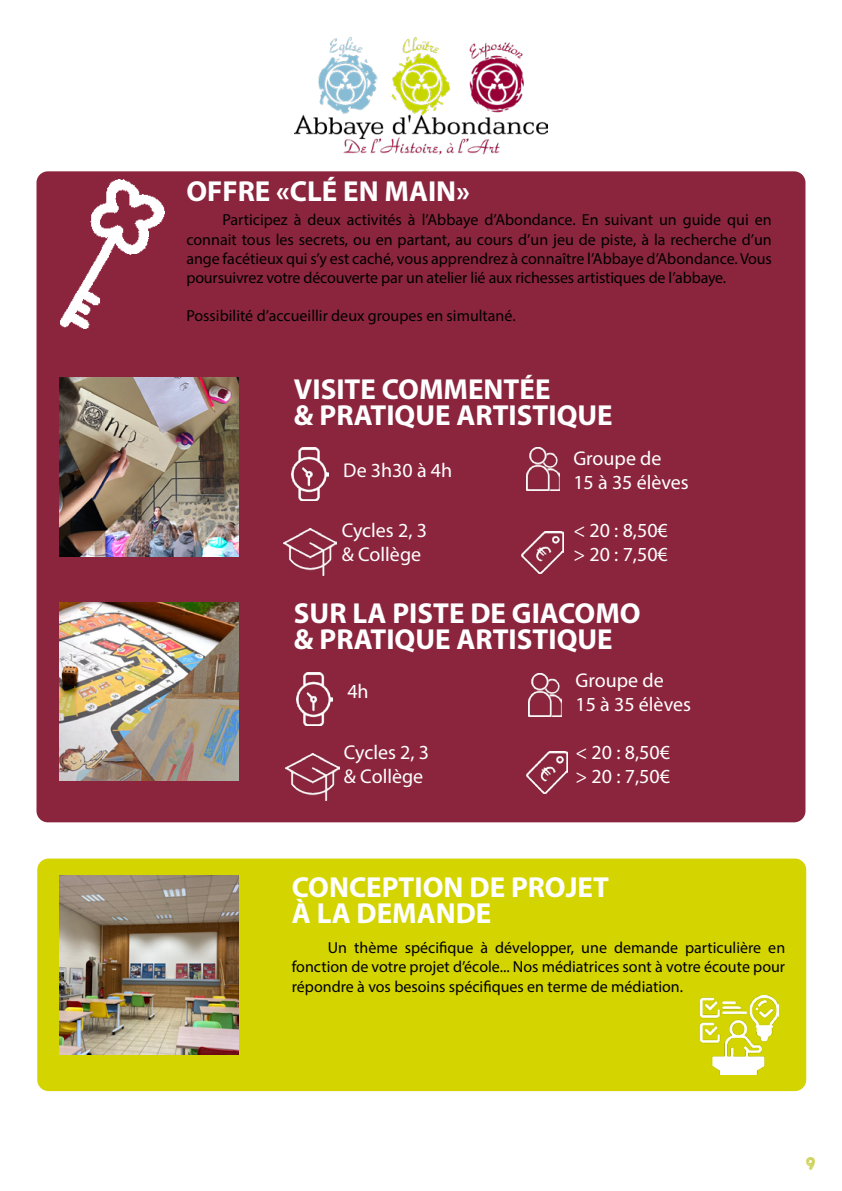
<style>
.page{position:relative;width:842px;height:1191px;background:#fff}
.page>*{position:absolute;margin:0;border:0;box-sizing:border-box;transform-origin:0 0}
.t1{font:700 29px/26px "Myriad Pro";color:#fff}
.t2{font:20px/24px "Myriad Pro";color:#fff}
.t3{font:20px "BEACHWORKS Regular";color:#cfd35c}
.t4{font:16px/19.2px "Myriad Pro";color:#000;text-align:justify}
</style>
<div class="page">
<div style="left:36px;top:171px;width:769px;height:651px;background:#8b253d;border-radius:11px"></div>
<img style="left:292px;top:447px;width:37px;height:53px">
<img style="left:296px;top:672px;width:37px;height:53px">
<img style="left:526px;top:448px;width:34px;height:42px">
<img style="left:528px;top:674px;width:34px;height:43px">
<img style="left:284px;top:529px;width:53px;height:46px">
<img style="left:286px;top:754px;width:53px;height:46px">
<img style="left:522px;top:531px;width:42px;height:42px">
<img style="left:526px;top:752px;width:42px;height:41px">
<img style="left:294px;top:37px;width:254px;height:118px">
<img style="left:61px;top:179px;width:104px;height:150px">
<img style="left:60px;top:378px;width:178px;height:178px">
<img style="left:60px;top:602px;width:178px;height:179px">
<div style="left:37px;top:858px;width:769px;height:233px;background:#d3d400;border-radius:11px"></div>
<img style="left:700px;top:995px;width:79px;height:79px">
<img style="left:60px;top:875px;width:178px;height:179px">
<h1 class="t1" style="left:186px;top:177px;width:285px">OFFRE «CLÉ EN MAIN»</h1>
<p class="t4" style="left:186px;top:210px;width:587px;text-indent:36px">Participez à deux activités à l’Abbaye d’Abondance. En suivant un guide qui en connait tous les secrets, ou en partant, au cours d’un jeu de piste, à la recherche d’un ange facétieux qui s’y est caché, vous apprendrez à connaître l’Abbaye d’Abondance. Vous poursuivrez votre découverte par un atelier lié aux richesses artistiques de l’abbaye.</p>
<p class="t4" style="left:186px;top:306px;width:331px">Possibilité d’accueillir deux groupes en simultané.</p>
<h1 class="t1" style="left:294px;top:376px;width:320px">VISITE COMMENTÉE<br>&amp; PRATIQUE ARTISTIQUE</h1>
<p class="t2" style="left:343px;top:458px;width:111px">De 3h30 à 4h</p>
<p class="t2" style="left:342px;top:518px;width:87px">Cycles 2, 3 &amp; Collège</p>
<p class="t2" style="left:573px;top:446px;width:117px">Groupe de<br>15 à 35 élèves</p>
<p class="t2" style="left:573px;top:518px;width:96px">&lt; 20 : 8,50€ &gt; 20 : 7,50€</p>
<h1 class="t1" style="left:294px;top:599px;width:348px">SUR LA PISTE DE GIACOMO &amp; PRATIQUE ARTISTIQUE</h1>
<p class="t2" style="left:347px;top:679px;width:23px">4h</p>
<p class="t2" style="left:344px;top:740px;width:87px">Cycles 2, 3 &amp; Collège</p>
<p class="t2" style="left:575px;top:668px;width:117px">Groupe de<br>15 à 35 élèves</p>
<p class="t2" style="left:575px;top:740px;width:96px">&lt; 20 : 8,50€ &gt; 20 : 7,50€</p>
<h1 class="t1" style="left:292px;top:873px;width:319px">CONCEPTION DE PROJET<br>À LA DEMANDE</h1>
<p class="t4" style="left:292px;top:938px;width:495px;text-indent:36px">Un thème spécifique à développer, une demande particulière en fonction de votre projet d’école... Nos médiatrices sont à votre écoute pour répondre à vos besoins spécifiques en terme de médiation.</p>
<p class="t3" style="left:806px;top:1151px;width:11px">9</p>
</div>
